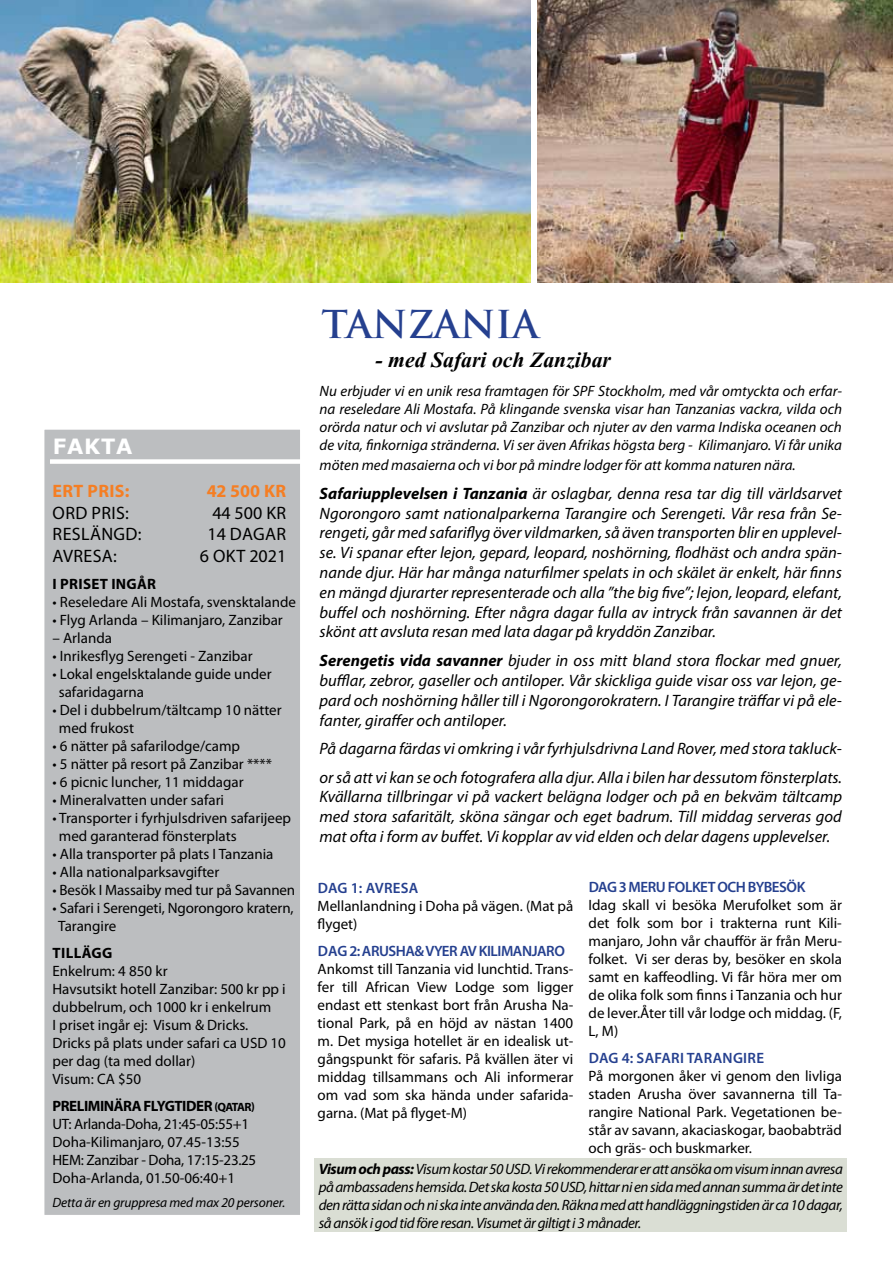
<style>
.page{position:relative;width:893px;height:1263px;background:#fff}
.page>*{position:absolute;margin:0;border:0;box-sizing:border-box;transform-origin:0 0}
.t1{font:700 37.5px "Trajan Pro";color:#25408f}
.t2{font:700 27px "Vijaya";color:#000}
.t3{font:700 21px "Verdana";letter-spacing:.035em;color:#fff}
.t4{font:18px "Myriad Pro";letter-spacing:.02em;color:#000}
.t5{font:700 18px "Myriad Pro";color:#f57e23}
.t6{font:italic 16.5px/19.8px "Myriad Pro";color:#000;text-align:justify}
.t7{font:15px/18px "Myriad Pro";color:#000}
.t8{font:italic 15px/18px "Myriad Pro";color:#000;text-align:justify}
.t9{font:600 15px "Myriad Pro";letter-spacing:-.03em;color:#25408f}
.t10{font:700 15px "Myriad Pro";letter-spacing:-.03em;color:#000}
.t11{font:700 15px "Myriad Pro";letter-spacing:.02em;color:#000}
.t12{font:600 15px "Myriad Pro";letter-spacing:.02em;color:#25408f}
.t13{font:italic 13.5px "Myriad Pro";letter-spacing:-.01em;color:#000}
.t14{font:700 12px "Myriad Pro";color:#000}
.s1{font-size:12px}
.s2{font-weight:700}
</style>
<div class="page">
<img style="left:0;top:0;width:319px;height:282px">
<img style="left:544px;top:0;width:349px;height:282px">
<div style="left:46px;top:431px;width:253px;height:782px;background:#bcbec0"></div>
<div style="left:44px;top:429px;width:257px;height:786px;border:1px solid #fff"></div>
<div style="left:50px;top:459px;width:254px;height:5px;background:#fff"></div>
<img style="left:319px;top:0;width:225px;height:283px">
<div style="left:314px;top:1158px;width:533px;height:74px;background:#daded4"></div>
<h3 class="t3" style="left:53px;top:431px;width:81px">FAKTA</h3>
<p class="t5" style="left:53px;top:479px;width:11px">ERT</p>
<p class="t5" style="left:88px;top:479px;width:43px">PRIS:</p>
<p class="t5" style="left:207px;top:479px;width:79px">42 500 KR</p>
<p class="t4" style="left:53px;top:501px;width:78px">ORD PRIS:</p>
<p class="t4" style="left:212px;top:501px;width:64px">44 500 kr</p>
<p class="t4" style="left:53px;top:523px;width:90px">RESLÄNGD:</p>
<p class="t4" style="left:207px;top:523px;width:80px">14 DAGAR</p>
<p class="t4" style="left:53px;top:545px;width:32px">AVresa</p>
<p class="t4" style="left:113px;top:545px;width:5px">:</p>
<p class="t4" style="left:200px;top:545px;width:25px">6 okt</p>
<p class="t4" style="left:249px;top:545px;width:38px">2021</p>
<p class="t11" style="left:53px;top:574px;width:105px">I PRISET INGÅR</p>
<p class="t7" style="left:52px;top:592px;width:245px">• Reseledare Ali Mostafa, svensktalande</p>
<p class="t7" style="left:52px;top:610px;width:232px">• Flyg Arlanda – Kilimanjaro, Zanzibar</p>
<p class="t7" style="left:52px;top:628px;width:61px">– Arlanda</p>
<p class="t7" style="left:52px;top:646px;width:202px">• Inrikesflyg Serengeti - Zanzibar</p>
<p class="t7" style="left:59px;top:664px;width:214px;text-indent:-6px">• Lokal engelsktalande guide under safaridagarna</p>
<p class="t7" style="left:59px;top:700px;width:224px;text-indent:-6px">• Del i dubbelrum/tältcamp 10 nätter med frukost</p>
<p class="t7" style="left:52px;top:736px;width:189px">• 6 nätter på safarilodge/camp</p>
<p class="t7" style="left:52px;top:754px;width:221px">• 5 nätter på resort på Zanzibar ****</p>
<p class="t7" style="left:52px;top:772px;width:193px">• 6 picnic luncher, 11 middagar</p>
<p class="t7" style="left:52px;top:790px;width:173px">• Mineralvatten under safari</p>
<p class="t7" style="left:59px;top:808px;width:234px;text-indent:-6px">• Transporter i fyrhjulsdriven safarijeep med garanterad fönsterplats</p>
<p class="t7" style="left:52px;top:844px;width:223px">• Alla transporter på plats I Tanzania</p>
<p class="t7" style="left:52px;top:862px;width:168px">• Alla nationalparksavgifter</p>
<p class="t7" style="left:52px;top:880px;width:244px">• Besök I Massaiby med tur på Savannen</p>
<p class="t7" style="left:58px;top:898px;width:237px;text-indent:-6px">• Safari i Serengeti, Ngorongoro kratern,<br>Tarangire</p>
<p class="t10" style="left:53px;top:943px;width:50px">TILLÄGG</p>
<p class="t7" style="left:52px;top:961px;width:235px">Enkelrum: 4 850 kr<br>Havsutsikt hotell Zanzibar: 500 kr pp i dubbelrum, och 1000 kr i enkelrum<br>I priset ingår ej: Visum &amp; Dricks.<br>Dricks på plats under safari ca USD 10 per dag (ta med dollar)<br>Visum: CA $50</p>
<p class="t10" style="left:53px;top:1096px;width:173px">PRELIMINÄRA FLYGTIDER <span class="s1">(QATAR</span></p>
<p class="t14" style="left:251px;top:1099px;width:5px">)</p>
<p class="t7" style="left:52px;top:1114px;width:205px">UT: Arlanda-Doha, 21:45-05:55+1<br>Doha-Kilimanjaro, 07.45-13:55<br>HEM: Zanzibar - Doha, 17:15-23.25<br>Doha-Arlanda, 01.50-06:40+1</p>
<p class="t13" style="left:52px;top:1194px;width:234px">Detta är en gruppresa med max 20 personer.</p>
<h1 class="t1" style="left:322px;top:301px;width:219px">TANZANIA</h1>
<h2 class="t2" style="left:376px;top:338px;width:237px">- med Safari och Zanzibar</h2>
<p class="t8" style="left:320px;top:382px;width:524px">Nu erbjuder vi en unik resa framtagen för SPF Stockholm, med vår omtyckta och erfar&shy;na reseledare Ali Mostafa. På klingande svenska visar han Tanzanias vackra, vilda och orörda natur och vi avslutar på Zanzibar och njuter av den varma Indiska oceanen och de vita, finkorniga stränderna. Vi ser även Afrikas högsta berg - Kilimanjaro. Vi får unika</p>
<p class="t8" style="left:320px;top:456px;width:478px">möten med masaierna och vi bor på mindre lodger för att komma naturen nära.</p>
<p class="t6" style="left:320px;top:483px;width:524px"><span class="s2">Safariupplevelsen i Tanzania</span> är oslagbar, denna resa tar dig till världsarvet Ngorongoro samt nationalparkerna Tarangire och Serengeti. Vår resa från Se&shy;rengeti, går med safariflyg över vildmarken, så även transporten blir en upplevel&shy;se. Vi spanar efter lejon, gepard, leopard, noshörning, flodhäst och andra spän&shy;nande djur. Här har många naturfilmer spelats in och skälet är enkelt, här finns en mängd djurarter representerade och alla ”the big five”; lejon, leopard, elefant, buffel och noshörning. Efter några dagar fulla av intryck från savannen är det skönt att avsluta resan med lata dagar på kryddön Zanzibar.</p>
<p class="t6" style="left:320px;top:650px;width:524px"><span class="s2">Serengetis vida savanner</span> bjuder in oss mitt bland stora flockar med gnuer, bufflar, zebror, gaseller och antiloper. Vår skickliga guide visar oss var lejon, ge&shy;pard och noshörning håller till i Ngorongorokratern. I Tarangire träffar vi på ele&shy;fanter, giraffer och antiloper.</p>
<p class="t6" style="left:320px;top:734px;width:524px;line-height:28.5px">På dagarna färdas vi omkring i vår fyrhjulsdrivna Land Rover, med stora takluck&shy;or så att vi kan se och fotografera alla djur. Alla i bilen har dessutom fönsterplats.</p>
<p class="t6" style="left:320px;top:787px;width:524px">Kvällarna tillbringar vi på vackert belägna lodger och på en bekväm tältcamp med stora safaritält, sköna sängar och eget badrum. Till middag serveras god mat ofta i form av buffet. Vi kopplar av vid elden och delar dagens upplevelser.</p>
<p class="t12" style="left:318px;top:878px;width:102px">DAG 1: AVRESA</p>
<p class="t7" style="left:318px;top:896px;width:257px">Mellanlandning i Doha på vägen. (Mat på flyget)</p>
<p class="t9" style="left:318px;top:941px;width:63px">DAG 2: ARUSHA</p>
<p class="t9" style="left:415px;top:941px;width:133px">&amp; VYER AV KILIMANJARO</p>
<p class="t7" style="left:318px;top:959px;width:257px;text-align:justify">Ankomst till Tanzania vid lunchtid. Trans&shy;fer till African View Lodge som ligger endast ett stenkast bort från Arusha Na&shy;tional Park, på en höjd av nästan 1400 m. Det mysiga hotellet är en idealisk ut&shy;gångspunkt för safaris. På kvällen äter vi middag tillsammans och Ali informerar om vad som ska hända under safarida&shy;garna. (Mat på flyget-M)</p>
<p class="t9" style="left:589px;top:878px;width:50px">DAG 3 MERU</p>
<p class="t9" style="left:668px;top:878px;width:60px">FOLKET OCH</p>
<p class="t9" style="left:748px;top:878px;width:58px">BYBESÖK</p>
<p class="t7" style="left:589px;top:896px;width:255px;text-align:justify">Idag skall vi besöka Merufolket som är det folk som bor i trakterna runt Kili&shy;manjaro, John vår chaufför är från Meru&shy;folket. Vi ser deras by, besöker en skola samt en kaffeodling. Vi får höra mer om de olika folk som finns i Tanzania och hur de lever.Åter till vår lodge och middag. (F, L, M)</p>
<p class="t9" style="left:589px;top:1049px;width:116px">DAG 4: SAFARI TARA</p>
<p class="t9" style="left:723px;top:1049px;width:19px">NGIRE</p>
<p class="t7" style="left:589px;top:1067px;width:255px;text-align:justify">På morgonen åker vi genom den livliga staden Arusha över savannerna till Ta&shy;rangire National Park. Vegetationen be&shy;står av savann, akaciaskogar, baobabträd och gräs- och buskmarker.</p>
<p class="t8" style="left:319px;top:1159px;width:526px"><span class="s2">Visum och pass:</span> Visum kostar 50 USD. Vi rekommenderar er att ansöka om visum innan avresa på ambassadens hemsida. Det ska kosta 50 USD, hittar ni en sida med annan summa är det inte den rätta sidan och ni ska inte använda den. Räkna med att handläggningstiden är ca 10 dagar, så ansök i god tid före resan. Visumet är giltigt i 3 månader.</p>
</div>
